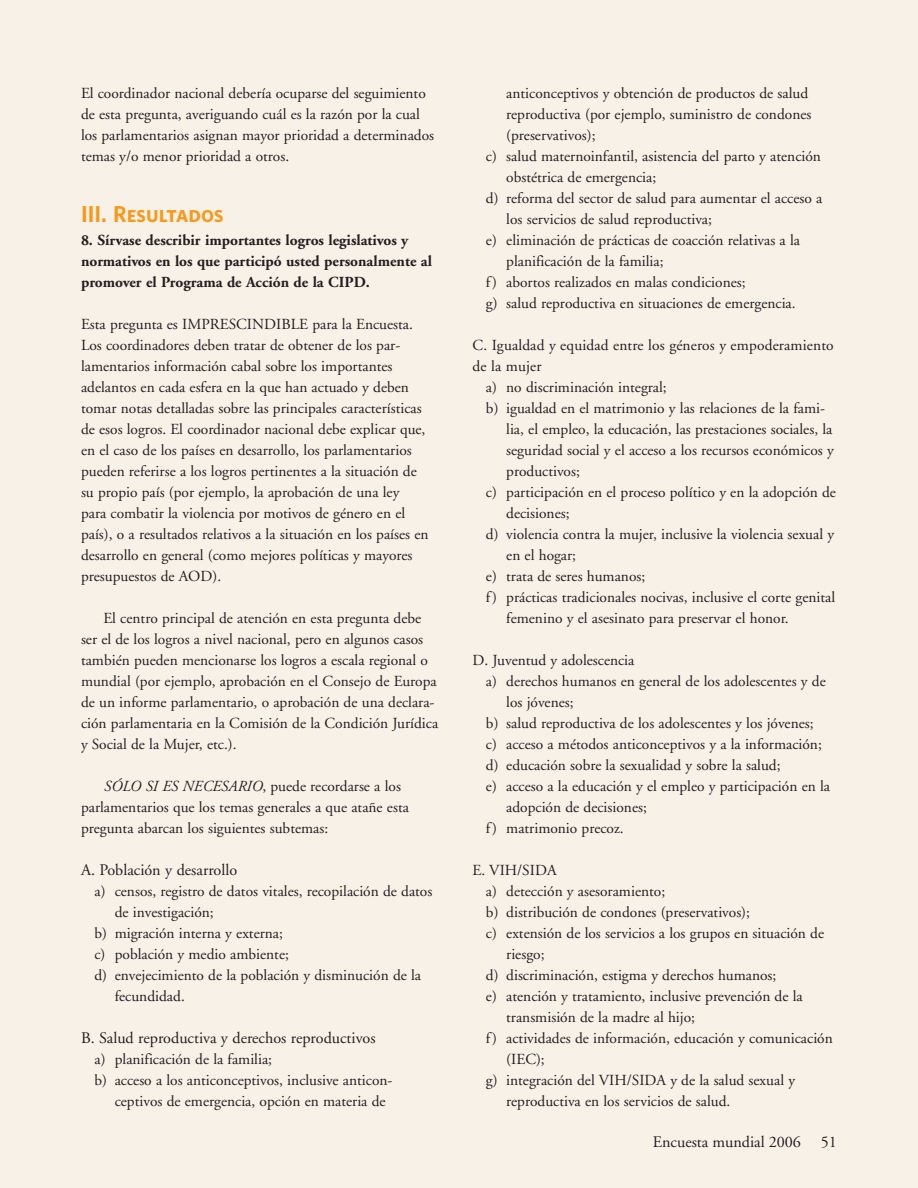
<style>
.page{position:relative;width:918px;height:1188px;background:#f8f1e8}
.page>*{position:absolute;margin:0;border:0;box-sizing:border-box;transform-origin:0 0}
.t1{font:21px "UNFPA Bold SC";color:#f8991c}
.t2{font:16.2px "Adobe Garamond";color:#231f20}
.t3{font:15.3px/21px "Adobe Garamond";color:#231f20}
.t4{font:700 15.3px/21px "Adobe Garamond";color:#231f20}
.s1{font-style:italic}
</style>
<div class="page">
<p class="t3" style="left:81px;top:84px;width:355px">El coordinador nacional debería ocuparse del seguimiento de esta pregunta, averiguando cuál es la razón por la cual los parlamentarios asignan mayor prioridad a determinados temas y/o menor prioridad a otros.</p>
<h1 class="t1" style="left:81px;top:203px;width:144px">III. Resultados</h1>
<p class="t4" style="left:81px;top:231px;width:352px">8. Sírvase describir importantes logros legislativos y normativos en los que participó usted personalmente al promover el Programa de Acción de la CIPD.</p>
<p class="t3" style="left:81px;top:315px;width:349px">Esta pregunta es IMPRESCINDIBLE para la Encuesta.<br>Los coordinadores deben tratar de obtener de los par&shy;lamentarios información cabal sobre los importantes adelantos en cada esfera en la que han actuado y deben tomar notas detalladas sobre las principales características de esos logros. El coordinador nacional debe explicar que, en el caso de los países en desarrollo, los parlamentarios pueden referirse a los logros pertinentes a la situación de su propio país (por ejemplo, la aprobación de una ley<br>para combatir la violencia por motivos de género en el país), o a resultados relativos a la situación en los países en desarrollo en general (como mejores políticas y mayores presupuestos de AOD).</p>
<p class="t3" style="left:81px;top:609px;width:359px;text-indent:22px">El centro principal de atención en esta pregunta debe ser el de los logros a nivel nacional, pero en algunos casos también pueden mencionarse los logros a escala regional o mundial (por ejemplo, aprobación en el Consejo de Europa de un informe parlamentario, o aprobación de una declara&shy;ción parlamentaria en la Comisión de la Condición Jurídica y Social de la Mujer, etc.).</p>
<p class="t3" style="left:81px;top:777px;width:329px;text-indent:22px"><span class="s1">SÓLO SI ES NECESARIO</span>, puede recordarse a los parlamentarios que los temas generales a que atañe esta pregunta abarcan los siguientes subtemas:</p>
<p class="t2" style="left:81px;top:863px;width:158px">A. Población y desarrollo</p>
<p class="t3" style="left:94px;top:882px;width:339px">a) censos, registro de datos vitales, recopilación de datos</p>
<p class="t3" style="left:115px;top:903px;width:100px">de investigación;</p>
<p class="t3" style="left:94px;top:924px;width:190px">b) migración interna y externa;</p>
<p class="t3" style="left:94px;top:945px;width:196px">c) población y medio ambiente;</p>
<p class="t3" style="left:94px;top:966px;width:328px">d) envejecimiento de la población y disminución de la</p>
<p class="t3" style="left:115px;top:987px;width:72px">fecundidad.</p>
<p class="t2" style="left:81px;top:1031px;width:296px">B. Salud reproductiva y derechos reproductivos</p>
<p class="t3" style="left:94px;top:1050px;width:179px">a) planificación de la familia;</p>
<p class="t3" style="left:94px;top:1071px;width:300px">b) acceso a los anticonceptivos, inclusive anticon-</p>
<p class="t3" style="left:115px;top:1092px;width:272px">ceptivos de emergencia, opción en materia de</p>
<p class="t3" style="left:506px;top:84px;width:303px">anticonceptivos y obtención de productos de salud</p>
<p class="t3" style="left:506px;top:105px;width:307px">reproductiva (por ejemplo, suministro de condones</p>
<p class="t3" style="left:506px;top:126px;width:91px">(preservativos);</p>
<p class="t3" style="left:486px;top:147px;width:337px">c) salud maternoinfantil, asistencia del parto y atención</p>
<p class="t3" style="left:506px;top:168px;width:151px">obstétrica de emergencia;</p>
<p class="t3" style="left:486px;top:189px;width:338px">d) reforma del sector de salud para aumentar el acceso a</p>
<p class="t3" style="left:506px;top:210px;width:207px">los servicios de salud reproductiva;</p>
<p class="t3" style="left:486px;top:231px;width:316px">e) eliminación de prácticas de coacción relativas a la</p>
<p class="t3" style="left:506px;top:252px;width:159px">planificación de la familia;</p>
<p class="t3" style="left:486px;top:273px;width:261px">f) abortos realizados en malas condiciones;</p>
<p class="t3" style="left:486px;top:294px;width:311px">g) salud reproductiva en situaciones de emergencia.</p>
<p class="t3" style="left:473px;top:336px;width:363px">C. Igualdad y equidad entre los géneros y empoderamiento</p>
<p class="t3" style="left:473px;top:357px;width:70px">de la mujer</p>
<p class="t3" style="left:486px;top:378px;width:182px">a) no discriminación integral;</p>
<p class="t3" style="left:486px;top:399px;width:341px">b) igualdad en el matrimonio y las relaciones de la fami-</p>
<p class="t3" style="left:506px;top:420px;width:328px">lia, el empleo, la educación, las prestaciones sociales, la</p>
<p class="t3" style="left:506px;top:441px;width:329px">seguridad social y el acceso a los recursos económicos y</p>
<p class="t3" style="left:506px;top:462px;width:75px">productivos;</p>
<p class="t3" style="left:486px;top:483px;width:352px">c) participación en el proceso político y en la adopción de</p>
<p class="t3" style="left:506px;top:504px;width:65px">decisiones;</p>
<p class="t3" style="left:486px;top:525px;width:350px">d) violencia contra la mujer, inclusive la violencia sexual y</p>
<p class="t3" style="left:506px;top:546px;width:71px">en el hogar;</p>
<p class="t3" style="left:486px;top:567px;width:161px">e) trata de seres humanos;</p>
<p class="t3" style="left:486px;top:588px;width:351px">f) prácticas tradicionales nocivas, inclusive el corte genital</p>
<p class="t3" style="left:506px;top:609px;width:284px">femenino y el asesinato para preservar el honor.</p>
<p class="t3" style="left:473px;top:651px;width:163px">D. Juventud y adolescencia</p>
<p class="t3" style="left:486px;top:672px;width:341px">a) derechos humanos en general de los adolescentes y de</p>
<p class="t3" style="left:506px;top:693px;width:69px">los jóvenes;</p>
<p class="t3" style="left:486px;top:714px;width:329px">b) salud reproductiva de los adolescentes y los jóvenes;</p>
<p class="t3" style="left:486px;top:735px;width:337px">c) acceso a métodos anticonceptivos y a la información;</p>
<p class="t3" style="left:486px;top:756px;width:296px">d) educación sobre la sexualidad y sobre la salud;</p>
<p class="t3" style="left:486px;top:777px;width:346px">e) acceso a la educación y el empleo y participación en la</p>
<p class="t3" style="left:506px;top:798px;width:142px">adopción de decisiones;</p>
<p class="t3" style="left:486px;top:819px;width:139px">f) matrimonio precoz.</p>
<p class="t3" style="left:473px;top:861px;width:86px">E. VIH/SIDA</p>
<p class="t3" style="left:486px;top:882px;width:181px">a) detección y asesoramiento;</p>
<p class="t3" style="left:486px;top:903px;width:266px">b) distribución de condones (preservativos);</p>
<p class="t3" style="left:486px;top:924px;width:340px">c) extensión de los servicios a los grupos en situación de</p>
<p class="t3" style="left:506px;top:945px;width:40px">riesgo;</p>
<p class="t3" style="left:486px;top:966px;width:292px">d) discriminación, estigma y derechos humanos;</p>
<p class="t3" style="left:486px;top:987px;width:318px">e) atención y tratamiento, inclusive prevención de la</p>
<p class="t3" style="left:506px;top:1008px;width:190px">transmisión de la madre al hijo;</p>
<p class="t3" style="left:486px;top:1029px;width:348px">f) actividades de información, educación y comunicación</p>
<p class="t3" style="left:506px;top:1050px;width:40px">(IEC);</p>
<p class="t3" style="left:486px;top:1071px;width:311px">g) integración del VIH/SIDA y de la salud sexual y</p>
<p class="t3" style="left:506px;top:1092px;width:226px">reproductiva en los servicios de salud.</p>
<p class="t2" style="left:653px;top:1136px;width:186px">Encuesta mundial 2006 51</p>
</div>
